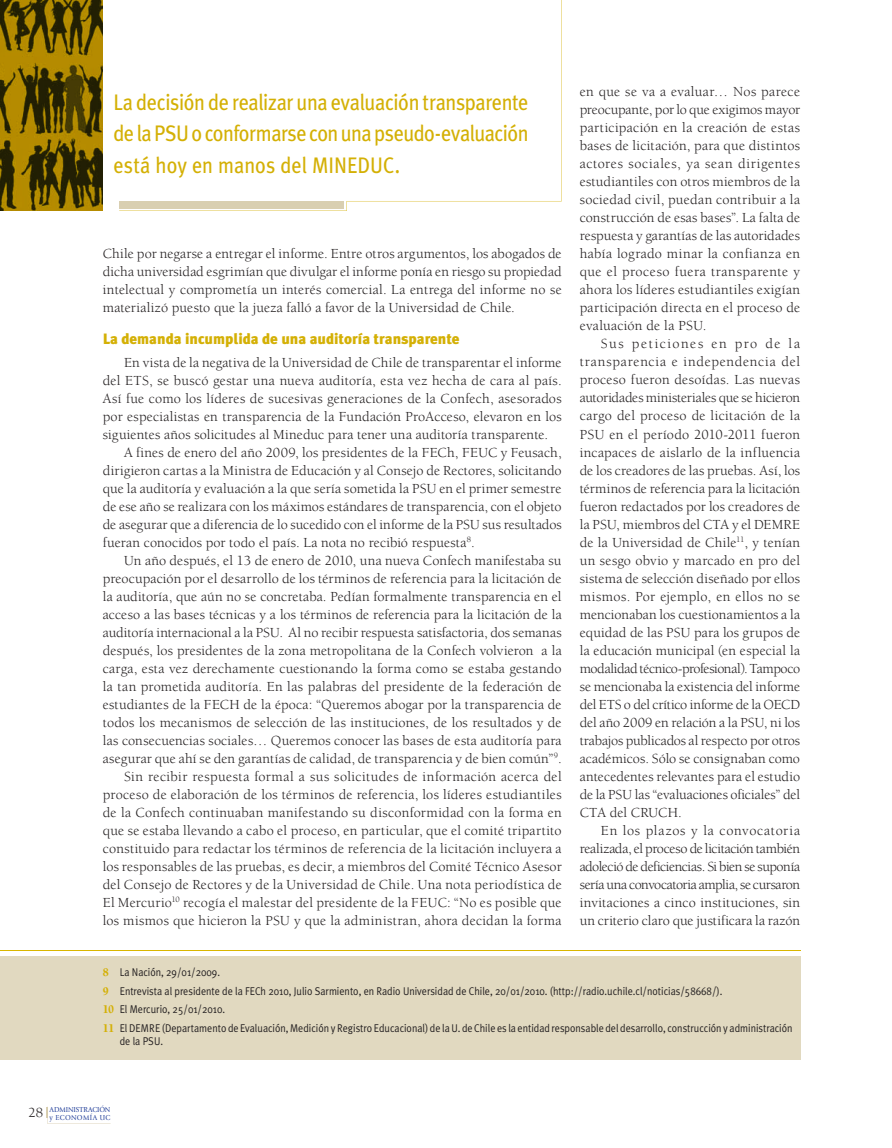
<style>
.page{position:relative;width:892px;height:1148px;background:#fff}
.page>*{position:absolute;margin:0;border:0;box-sizing:border-box;transform-origin:0 0}
.t1{font:22.5px/31.5px "Meta Plus";letter-spacing:-.005em;color:#d4b005;text-align:justify;scale:.9 1}
.t2{font:900 15px "Meta Plus";color:#d4b005}
.t3{font:14.25px/18px "Berkeley";letter-spacing:.01em;color:#231f20;text-align:justify}
.t4{font:14.25px "Berkeley";letter-spacing:.03em;color:#231f20}
.t5{font:11.25px/18.6px "Meta Plus Normal";color:#231f20;scale:.9 1}
.t6{font:7.5px/7.5px "Giovanni";letter-spacing:.02em;color:#223f99;text-align:right;scale:.95 1}
.s1{font-family:"Berkeley";font-weight:900;font-size:12px;color:#d4b005}
.s2{font-family:"Berkeley";font-size:14.25px;color:#231f20}
</style>
<div class="page">
<svg style="left:46px;top:1106px;width:2px;height:17px"></svg>
<div style="left:0;top:956px;width:800px;height:103px;background:#e1d9c0"></div>
<hr style="left:0;top:950px;width:800px;height:1px;background:#d9b600">
<svg style="left:119px;top:0;width:443px;height:211px"></svg>
<div style="left:119px;top:201px;width:225px;height:8px;background:#d9cfb1"></div>
<img style="left:0;top:0;width:103px;height:210px">
<p class="t3" style="left:580px;top:83px;width:222px">en que se va a evaluar… Nos parece preocupante, por lo que exigimos mayor participación en la creación de estas bases de licitación, para que distintos actores sociales, ya sean dirigentes estudiantiles con otros miembros de la sociedad civil, puedan contribuir a la construcción de esas bases”. La falta de respuesta y garantías de las autoridades había logrado minar la confianza en que el proceso fuera transparente y ahora los líderes estudiantiles exigían participación directa en el proceso de evaluación de la PSU.</p>
<p class="t3" style="left:580px;top:335px;width:222px;text-indent:21px">Sus peticiones en pro de la transparencia e independencia del proceso fueron desoídas. Las nuevas autoridades ministeriales que se hicieron cargo del proceso de licitación de la PSU en el período 2010-2011 fueron incapaces de aislarlo de la influencia de los creadores de las pruebas. así, los términos de referencia para la licitación fueron redactados por los creadores de la PSU, miembros del CTa y el DEMRE de la Universidad de Chile<sup>11</sup>, y tenían un sesgo obvio y marcado en pro del sistema de selección diseñado por ellos mismos. Por ejemplo, en ellos no se mencionaban los cuestionamientos a la equidad de las PSU para los grupos de la educación municipal (en especial la modalidad técnico-profesional). Tampoco se mencionaba la existencia del informe del ETS o del crítico informe de la oECD del año 2009 en relación a la PSU, ni los trabajos publicados al respecto por otros académicos. Sólo se consignaban como antecedentes relevantes para el estudio de la PSU las “evaluaciones oficiales” del CTa del CRUCH.</p>
<p class="t3" style="left:580px;top:821px;width:222px;text-indent:21px">En los plazos y la convocatoria realizada, el proceso de licitación también adoleció de deficiencias. Si bien se suponía sería una convocatoria amplia, se cursaron invitaciones a cinco instituciones, sin un criterio claro que justificara la razón</p>
<h1 class="t1" style="left:113px;top:86px;width:463px">La decisión de realizar una evaluación transparente delaPSUoconformarseconunapseudo-evaluación está hoy en manos del MINEDUC.</h1>
<p class="t3" style="left:103px;top:245px;width:460px">Chile por negarse a entregar el informe. Entre otros argumentos, los abogados de dicha universidad esgrimían que divulgar el informe ponía en riesgo su propiedad intelectual y comprometía un interés comercial. La entrega del informe no se materializó puesto que la jueza falló a favor de la Universidad de Chile.</p>
<p class="t2" style="left:103px;top:330px;width:358px">La demanda incumplida de una auditoría transparente</p>
<p class="t3" style="left:124px;top:353px;width:439px">En vista de la negativa de la Universidad de Chile de transparentar el informe</p>
<p class="t3" style="left:103px;top:371px;width:460px">del ETS, se buscó gestar una nueva auditoría, esta vez hecha de cara al país.</p>
<p class="t3" style="left:103px;top:389px;width:460px">así fue como los líderes de sucesivas generaciones de la Confech, asesorados</p>
<p class="t3" style="left:103px;top:407px;width:460px">por especialistas en transparencia de la Fundación Proacceso, elevaron en los</p>
<p class="t3" style="left:103px;top:425px;width:447px">siguientes años solicitudes al Mineduc para tener una auditoría transparente.</p>
<p class="t3" style="left:124px;top:443px;width:439px">a fines de enero del año 2009, los presidentes de la FECh, FEUC y Feusach,</p>
<p class="t3" style="left:103px;top:461px;width:460px">dirigieron cartas a la Ministra de Educación y al Consejo de Rectores, solicitando</p>
<p class="t3" style="left:103px;top:479px;width:460px">que la auditoría y evaluación a la que sería sometida la PSU en el primer semestre</p>
<p class="t3" style="left:103px;top:497px;width:460px">de ese año se realizara con los máximos estándares de transparencia, con el objeto</p>
<p class="t3" style="left:103px;top:515px;width:460px">de asegurar que a diferencia de lo sucedido con el informe de la PSU sus resultados</p>
<p class="t3" style="left:103px;top:533px;width:374px">fueran conocidos por todo el país. La nota no recibió respuesta<sup>8</sup>.</p>
<p class="t3" style="left:124px;top:551px;width:439px">Un año después, el 13 de enero de 2010, una nueva Confech manifestaba su</p>
<p class="t3" style="left:103px;top:569px;width:460px">preocupación por el desarrollo de los términos de referencia para la licitación de</p>
<p class="t3" style="left:103px;top:587px;width:460px">la auditoría, que aún no se concretaba. Pedían formalmente transparencia en el</p>
<p class="t3" style="left:103px;top:605px;width:460px">acceso a las bases técnicas y a los términos de referencia para la licitación de la</p>
<p class="t3" style="left:103px;top:623px;width:460px">auditoría internacional a la PSU. al no recibir respuesta satisfactoria, dos semanas</p>
<p class="t3" style="left:103px;top:641px;width:460px">después, los presidentes de la zona metropolitana de la Confech volvieron a la</p>
<p class="t3" style="left:103px;top:659px;width:460px">carga, esta vez derechamente cuestionando la forma como se estaba gestando</p>
<p class="t3" style="left:103px;top:677px;width:460px">la tan prometida auditoría. En las palabras del presidente de la federación de</p>
<p class="t3" style="left:103px;top:695px;width:460px">estudiantes de la FECH de la época: “Queremos abogar por la transparencia de</p>
<p class="t3" style="left:103px;top:713px;width:460px">todos los mecanismos de selección de las instituciones, de los resultados y de</p>
<p class="t3" style="left:103px;top:731px;width:460px">las consecuencias sociales… Queremos conocer las bases de esta auditoría para</p>
<p class="t3" style="left:103px;top:749px;width:460px">asegurar que ahí se den garantías de calidad, de transparencia y de bien común”<sup>9</sup>.</p>
<p class="t4" style="left:124px;top:768px;width:439px">Sin recibir respuesta formal a sus solicitudes de información acerca del</p>
<p class="t3" style="left:103px;top:785px;width:460px">proceso de elaboración de los términos de referencia, los líderes estudiantiles</p>
<p class="t3" style="left:103px;top:803px;width:460px">de la Confech continuaban manifestando su disconformidad con la forma en</p>
<p class="t3" style="left:103px;top:821px;width:460px">que se estaba llevando a cabo el proceso, en particular, que el comité tripartito</p>
<p class="t3" style="left:103px;top:839px;width:460px">constituido para redactar los términos de referencia de la licitación incluyera a</p>
<p class="t3" style="left:103px;top:857px;width:460px">los responsables de las pruebas, es decir, a miembros del Comité Técnico asesor</p>
<p class="t3" style="left:103px;top:875px;width:460px">del Consejo de Rectores y de la Universidad de Chile. Una nota periodística de</p>
<p class="t3" style="left:103px;top:893px;width:460px">El Mercurio<sup>10</sup> recogía el malestar del presidente de la FEUC: “No es posible que</p>
<p class="t3" style="left:103px;top:911px;width:460px">los mismos que hicieron la PSU y que la administran, ahora decidan la forma</p>
<p class="t5" style="left:103px;top:962px;width:768px"><span class="s1">8</span> la Nación, 29/01/2009.<br><span class="s1">9</span> Entrevista al presidente de la FECh 2010, Julio Sarmiento, en Radio universidad de Chile, 20/01/2010. (http://radio.uchile.cl/noticias/58668/).<br><span class="s1">10</span> El Mercurio, 25/01/2010.<br><span class="s1">11</span> El DEMRE (Departamento de Evaluación, Medición y Registro Educacional) de la u. de Chile es la entidad responsable del desarrollo, construcción y administración</p>
<p class="t5" style="left:120px;top:1032px;width:50px">de la PSu.</p>
<p class="t6" style="left:28px;top:1106px;width:88px"><span class="s2">28</span> ADMINISTRACIÓN y ECONOMÍA UC</p>
</div>
